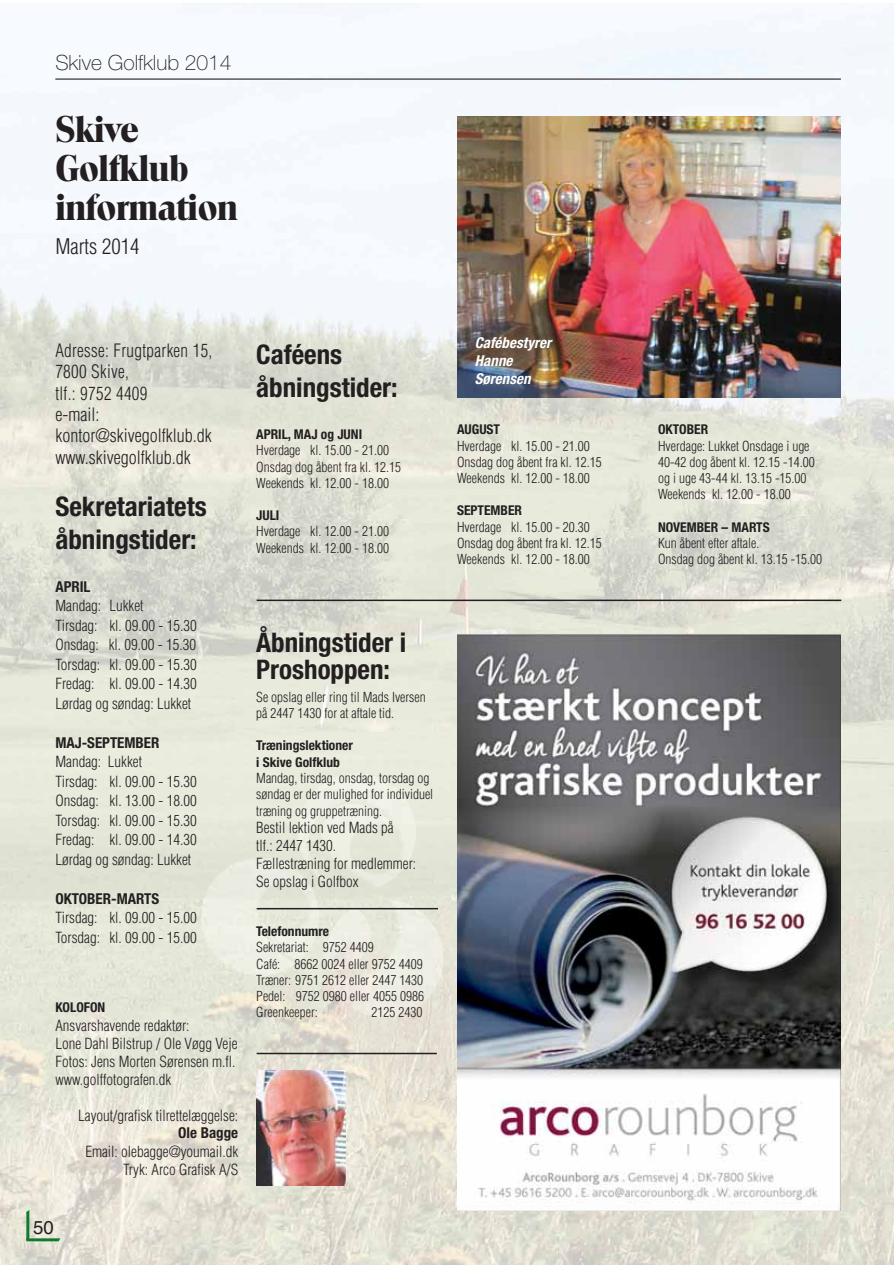
<style>
.page{position:relative;width:894px;height:1265px;background:#fff}
.page>*{position:absolute;margin:0;border:0;box-sizing:border-box;transform-origin:0 0}
.t1{font:700 36px/39px "Toledo";letter-spacing:-.01em;color:#231f20}
.t2{font:700 condensed 27px/32.4px "Helvetica Neue";color:#231f20}
.t3{font:100 21px "Helvetica Neue";color:#231f20}
.t4{font:300 condensed 21px "Helvetica";color:#231f20}
.t5{font:18.75px "Helvetica";color:#231f20}
.t6{font:300 condensed 18px/21.3px "Helvetica";color:#231f20;scale:.95 1}
.t7{font:300 condensed 15px/19.5px "Helvetica";color:#231f20}
.t8{font:700 condensed 15px "Helvetica Neue";color:#231f20}
.t9{font:italic 700 condensed 15px/18px "Helvetica Neue";color:#fff}
.t10{font:300 condensed 13.5px/16.2px "Helvetica";color:#231f20}
.t11{font:700 condensed 13.5px/16.6px "Helvetica Neue";color:#231f20}
</style>
<div class="page">
<img style="left:0;top:3px;width:893px;height:1261px">
<hr style="left:55px;top:78px;width:785px;height:2px;background:#231f20">
<hr style="left:26px;top:1207px;width:3px;height:32px;background:#127a30">
<hr style="left:26px;top:1238px;width:37px;height:3px;background:#127a30">
<svg style="left:58px;top:1235px;width:8px;height:8px"></svg>
<svg style="left:22px;top:1203px;width:10px;height:9px"></svg>
<img style="left:329px;top:899px;width:114px;height:117px">
<img style="left:325px;top:906px;width:45px;height:64px">
<img style="left:308px;top:800px;width:93px;height:74px">
<img style="left:211px;top:882px;width:98px;height:93px">
<img style="left:256px;top:1069px;width:89px;height:115px">
<hr style="left:256px;top:599px;width:585px;height:2px;background:#231f20">
<img style="left:457px;top:116px;width:383px;height:281px">
<hr style="left:256px;top:907px;width:182px;height:2px;background:#231f20">
<hr style="left:256px;top:1052px;width:181px;height:2px;background:#231f20">
<img style="left:457px;top:634px;width:383px;height:576px">
<h3 class="t3" style="left:55px;top:55px;width:178px">Skive Golfklub 2014</h3>
<h1 class="t1" style="left:55px;top:112px;width:184px">Skive<br>Golfklub information</h1>
<h3 class="t4" style="left:55px;top:238px;width:85px">Marts 2014</h3>
<h3 class="t6" style="left:55px;top:341px;width:167px">Adresse: Frugtparken 15,<br>7800 Skive,<br>tlf.: 9752 4409<br>e-mail: kontor@skivegolfklub.dk www.skivegolfklub.dk</h3>
<h2 class="t2" style="left:55px;top:493px;width:153px">Sekretariatets åbningstider:</h2>
<p class="t8" style="left:55px;top:580px;width:37px">APRIL</p>
<p class="t7" style="left:55px;top:597px;width:143px">Mandag: Lukket<br>Tirsdag: kl. 09.00 - 15.30<br>Onsdag: kl. 09.00 - 15.30<br>Torsdag: kl. 09.00 - 15.30<br>Fredag: kl. 09.00 - 14.30<br>Lørdag og søndag: Lukket</p>
<p class="t8" style="left:55px;top:736px;width:106px">MAJ-SEPTEMBER</p>
<p class="t7" style="left:55px;top:753px;width:143px">Mandag: Lukket<br>Tirsdag: kl. 09.00 - 15.30<br>Onsdag: kl. 13.00 - 18.00<br>Torsdag: kl. 09.00 - 15.30<br>Fredag: kl. 09.00 - 14.30<br>Lørdag og søndag: Lukket</p>
<p class="t8" style="left:55px;top:892px;width:105px">OKTOBER-MARTS</p>
<p class="t7" style="left:55px;top:909px;width:143px">Tirsdag: kl. 09.00 - 15.00<br>Torsdag: kl. 09.00 - 15.00</p>
<p class="t11" style="left:55px;top:1000px;width:51px">KOLOFON</p>
<p class="t7" style="left:55px;top:1017px;width:184px;line-height:18px">Ansvarshavende redaktør:<br>Lone Dahl Bilstrup / Ole Vøgg Veje<br>Fotos: Jens Morten Sørensen m.fl. www.golffotografen.dk</p>
<p class="t7" style="left:78px;top:1106px;width:161px">Layout/grafisk tilrettelæggelse:</p>
<p class="t8" style="left:178px;top:1127px;width:61px">Ole Bagge</p>
<p class="t7" style="left:85px;top:1143px;width:154px;line-height:18px;text-align:right">Email: olebagge@youmail.dk<br>Tryk: Arco Grafisk A/S</p>
<h3 class="t5" style="left:33px;top:1220px;width:22px">50</h3>
<h2 class="t2" style="left:256px;top:341px;width:143px">Caféens åbningstider:</h2>
<p class="t11" style="left:256px;top:427px;width:107px">APRIL, MAJ og JUNI</p>
<p class="t10" style="left:256px;top:443px;width:146px">Hverdage kl. 15.00 - 21.00<br>Onsdag dog åbent fra kl. 12.15<br>Weekends kl. 12.00 - 18.00</p>
<p class="t11" style="left:256px;top:508px;width:25px">JULI</p>
<p class="t10" style="left:256px;top:524px;width:134px">Hverdage kl. 12.00 - 21.00<br>Weekends kl. 12.00 - 18.00</p>
<h2 class="t2" style="left:256px;top:631px;width:151px;line-height:27px">Åbningstider i<br>Proshoppen:</h2>
<p class="t10" style="left:256px;top:690px;width:171px">Se opslag eller ring til Mads Iversen på 2447 1430 for at aftale tid.</p>
<p class="t11" style="left:256px;top:738px;width:98px">Træningslektioner i Skive Golfklub</p>
<p class="t10" style="left:256px;top:771px;width:178px">Mandag, tirsdag, onsdag, torsdag og søndag er der mulighed for individuel træning og gruppetræning.</p>
<p class="t7" style="left:256px;top:819px;width:161px;line-height:18px">Bestil lektion ved Mads på<br>tlf.: 2447 1430.<br>Fællestræning for medlemmer:<br>Se opslag i Golfbox</p>
<p class="t11" style="left:256px;top:924px;width:74px">Telefonnumre</p>
<p class="t10" style="left:256px;top:940px;width:169px">Sekretariat: 9752 4409<br>Café: 8662 0024 eller 9752 4409<br>Træner: 9751 2612 eller 2447 1430<br>Pedel: 9752 0980 eller 4055 0986<br>Greenkeeper:</p>
<p class="t10" style="left:371px;top:1005px;width:52px">2125 2430</p>
<p class="t9" style="left:474px;top:335px;width:81px">Cafébestyrer<br>Hanne<br>Sørensen</p>
<p class="t11" style="left:457px;top:422px;width:44px">AUGUST</p>
<p class="t10" style="left:457px;top:438px;width:146px">Hverdage kl. 15.00 - 21.00<br>Onsdag dog åbent fra kl. 12.15<br>Weekends kl. 12.00 - 18.00</p>
<p class="t11" style="left:457px;top:503px;width:66px">SEPTEMBER</p>
<p class="t10" style="left:457px;top:519px;width:146px">Hverdage kl. 15.00 - 20.30<br>Onsdag dog åbent fra kl. 12.15<br>Weekends kl. 12.00 - 18.00</p>
<p class="t11" style="left:658px;top:422px;width:52px">OKTOBER</p>
<p class="t10" style="left:658px;top:438px;width:158px">Hverdage: Lukket Onsdage i uge<br>40-42 dog åbent kl. 12.15 -14.00 og i uge 43-44 kl. 13.15 -15.00<br>Weekends kl. 12.00 - 18.00</p>
<p class="t11" style="left:658px;top:519px;width:113px">NOVEMBER – MARTS</p>
<p class="t10" style="left:658px;top:536px;width:166px">Kun åbent efter aftale.<br>Onsdag dog åbent kl. 13.15 -15.00</p>
</div>
